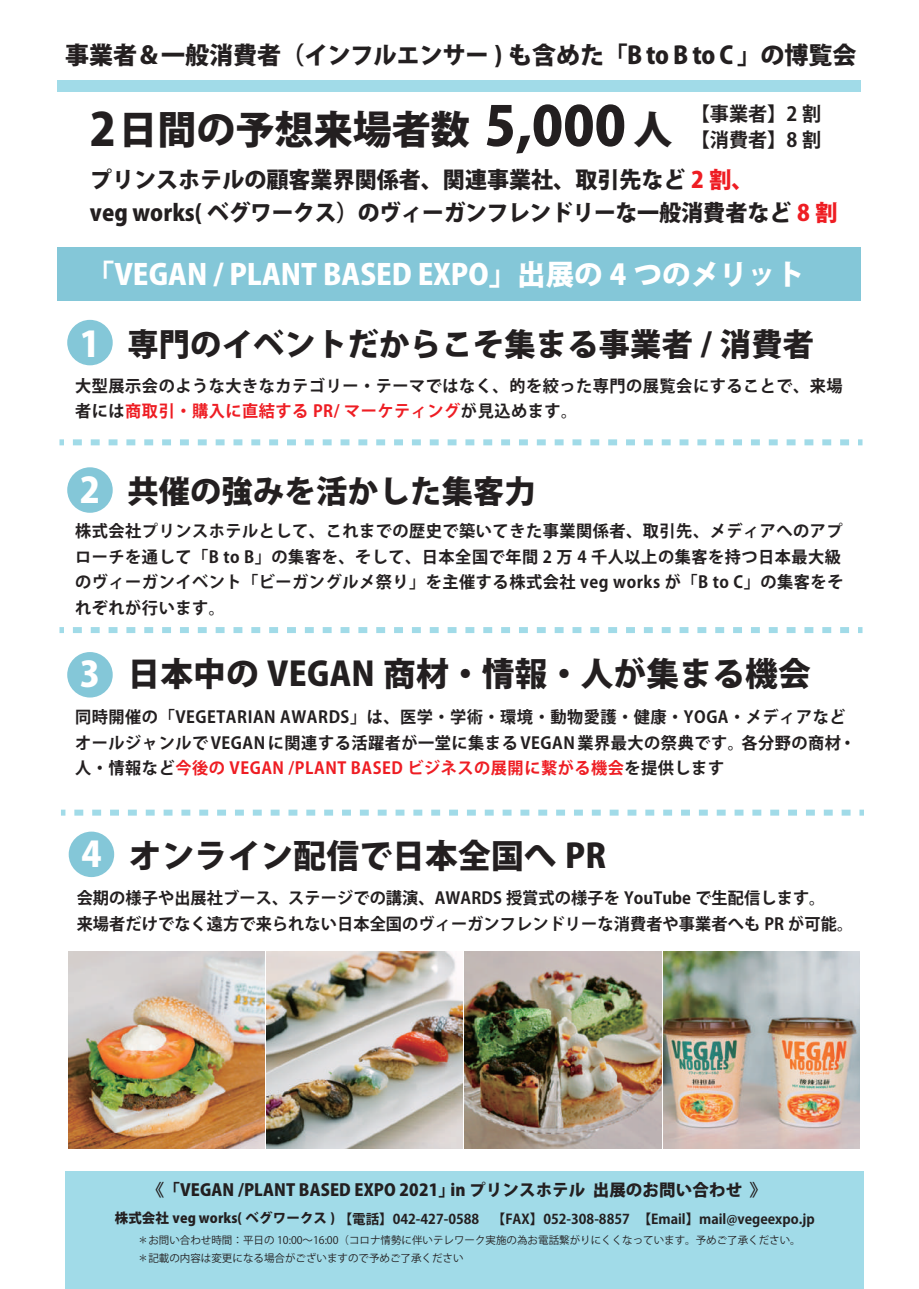
<style>
.page{position:relative;width:919px;height:1289px;background:#fff}
.page>*{position:absolute;margin:0;border:0;box-sizing:border-box;transform-origin:0 0}
.t1{font:800 54px "Koz Go Pr 6 N";color:#231f20}
.t2{font:800 45px "Koz Go Pr 6 N";color:#231f20}
.t3{font:800 39px "Koz Go Pr 6 N";color:#231f20}
.t4{font:800 34.8px "Koz Go Pr 6 N";color:#fff}
.t5{font:800 33px "Koz Go Pr 6 N";letter-spacing:.005em;color:#231f20}
.t6{font:800 31.5px "Koz Go Pr 6 N";letter-spacing:.005em;color:#231f20}
.t7{font:800 28.5px "Koz Go Pr 6 N";color:#fff}
.t8{font:800 24px "Koz Go Pr 6 N";color:#231f20}
.t9{font:800 22.5px/33px "Koz Go Pr 6 N";color:#231f20}
.t10{font:700 19.5px/25.5px "Koz Go Pr 6 N";color:#231f20}
.t11{font:700 16.5px/25.5px "Koz Go Pr 6 N";letter-spacing:.03em;color:#231f20}
.t12{font:700 16.5px/25.5px "Koz Go Pr 6 N";letter-spacing:.005em;color:#231f20}
.t13{font:800 16.5px "Koz Go Pr 6 N";letter-spacing:.005em;color:#231f20}
.t14{font:700 13.5px "Koz Go Pr 6 N";color:#231f20}
.t15{font:10.5px/17.5px "Koz Go Pr 6 N";color:#231f20}
.s1{font-size:39px}
.s2{color:#ee1d23}
.s3{font-size:34.8px;color:#fff}
.s4{font-weight:800}
</style>
<div class="page">
<img style="left:68px;top:951px;width:196px;height:196px">
<img style="left:266px;top:951px;width:197px;height:196px">
<img style="left:465px;top:951px;width:196px;height:196px">
<img style="left:663px;top:951px;width:196px;height:196px">
<div style="left:58px;top:80px;width:802px;height:12px;background:#a1dbe8"></div>
<div style="left:58px;top:247px;width:802px;height:54px;background:#84c7d8"></div>
<div style="left:67px;top:320px;width:46px;height:45px;background:#84c7d8;border-radius:50%"></div>
<svg style="left:59px;top:439px;width:5px;height:6px"></svg>
<svg style="left:73px;top:439px;width:789px;height:6px"></svg>
<div style="left:67px;top:467px;width:46px;height:46px;background:#84c7d8;border-radius:50%"></div>
<svg style="left:59px;top:627px;width:5px;height:6px"></svg>
<svg style="left:73px;top:627px;width:789px;height:6px"></svg>
<div style="left:67px;top:652px;width:46px;height:45px;background:#84c7d8;border-radius:50%"></div>
<svg style="left:61px;top:809px;width:4px;height:6px"></svg>
<svg style="left:74px;top:809px;width:789px;height:6px"></svg>
<div style="left:69px;top:831px;width:45px;height:46px;background:#84c7d8;border-radius:50%"></div>
<div style="left:65px;top:1171px;width:798px;height:117px;background:#a1dbe8"></div>
<h3 class="t8" style="left:65px;top:42px;width:792px">事業者＆一般消費者（インフルエンサー ) も含めた「B to B to C 」の博覧会</h3>
<h2 class="t2" style="left:90px;top:104px;width:28px">2</h2>
<h1 class="t1" style="left:484px;top:96px;width:189px">5,000 <span class="s1">人</span></h1>
<p class="t10" style="left:690px;top:102px;width:132px">【事業者】2 割【消費者】8 割</p>
<h3 class="t3" style="left:118px;top:108px;width:352px">日間の予想来場者数</h3>
<h3 class="t9" style="left:90px;top:163px;width:749px">プリンスホテルの顧客業界関係者、関連事業社、取引先など <span class="s2">2 割、<br></span>veg works( ベグワークス）のヴィーガンフレンドリーな一般消費者など <span class="s2">8 割</span></h3>
<h3 class="t7" style="left:86px;top:258px;width:720px">「VEGAN / PLANT BASED EXPO」出展の 4 つのメリット</h3>
<h3 class="t6" style="left:127px;top:326px;width:688px">専門のイベントだからこそ集まる事業者 / 消費者</h3>
<h3 class="t4" style="left:80px;top:324px;width:22px">1</h3>
<p class="t11" style="left:75px;top:373px;width:769px">大型展示会のような大きなカテゴリー・テーマではなく、的を絞った専門の展覧会にすることで、来場者には<span class="s2">商取引・購入に直結する PR/ マーケティング</span>が見込めます。</p>
<h3 class="t6" style="left:80px;top:474px;width:457px"><span class="s3">2</span> 共催の強みを活かした集客力</h3>
<p class="t11" style="left:75px;top:519px;width:769px">株式会社プリンスホテルとして、これまでの歴史で築いてきた事業関係者、取引先、メディアへのアプローチを通して「B to B」の集客を、そして、日本全国で年間 2 万 4 千人以上の集客を持つ日本最大級のヴィーガンイベント「ビーガングルメ祭り」を主催する株式会社 veg works が「B to C」の集客をそれぞれが行います。</p>
<h3 class="t5" style="left:127px;top:655px;width:685px">日本中の VEGAN 商材・情報・人が集まる機会</h3>
<h3 class="t4" style="left:80px;top:655px;width:22px">3</h3>
<p class="t11" style="left:75px;top:705px;width:782px">同時開催の「VEGETARIAN AWARDS」は、医学・学術・環境・動物愛護・健康・YOGA・メディアなどオールジャンルで VEGAN に関連する活躍者が一堂に集まる VEGAN 業界最大の祭典です。各分野の商材・人・情報など<span class="s2">今後の VEGAN /PLANT BASED ビジネスの展開に繋がる機会</span>を提供します</p>
<h3 class="t5" style="left:81px;top:837px;width:526px"><span class="s3">4</span> オンライン配信で日本全国へ PR</h3>
<p class="t12" style="left:77px;top:886px;width:778px">会期の様子や出展社ブース、ステージでの講演、AWARDS 授賞式の様子を YouTube で生配信します。<br>来場者だけでなく遠方で来られない日本全国のヴィーガンフレンドリーな消費者や事業者へも PR が可能。</p>
<p class="t13" style="left:148px;top:1180px;width:619px">《 「VEGAN /PLANT BASED EXPO 2021」in プリンスホテル 出展のお問い合わせ 》</p>
<p class="t14" style="left:115px;top:1211px;width:701px"><span class="s4">株式会社 veg works( ベグワークス )</span> 【電話】042-427-0588 　 【FAX】052-308-8857 【Email】mail@vegeexpo.jp</p>
<p class="t15" style="left:138px;top:1231px;width:664px">＊お問い合わせ時間：平日の 10:00～16:00（コロナ情勢に伴いテレワーク実施の為お電話繋がりにくくなっています。予めご了承ください。＊記載の内容は変更になる場合がございますので予めご了承ください</p>
</div>
